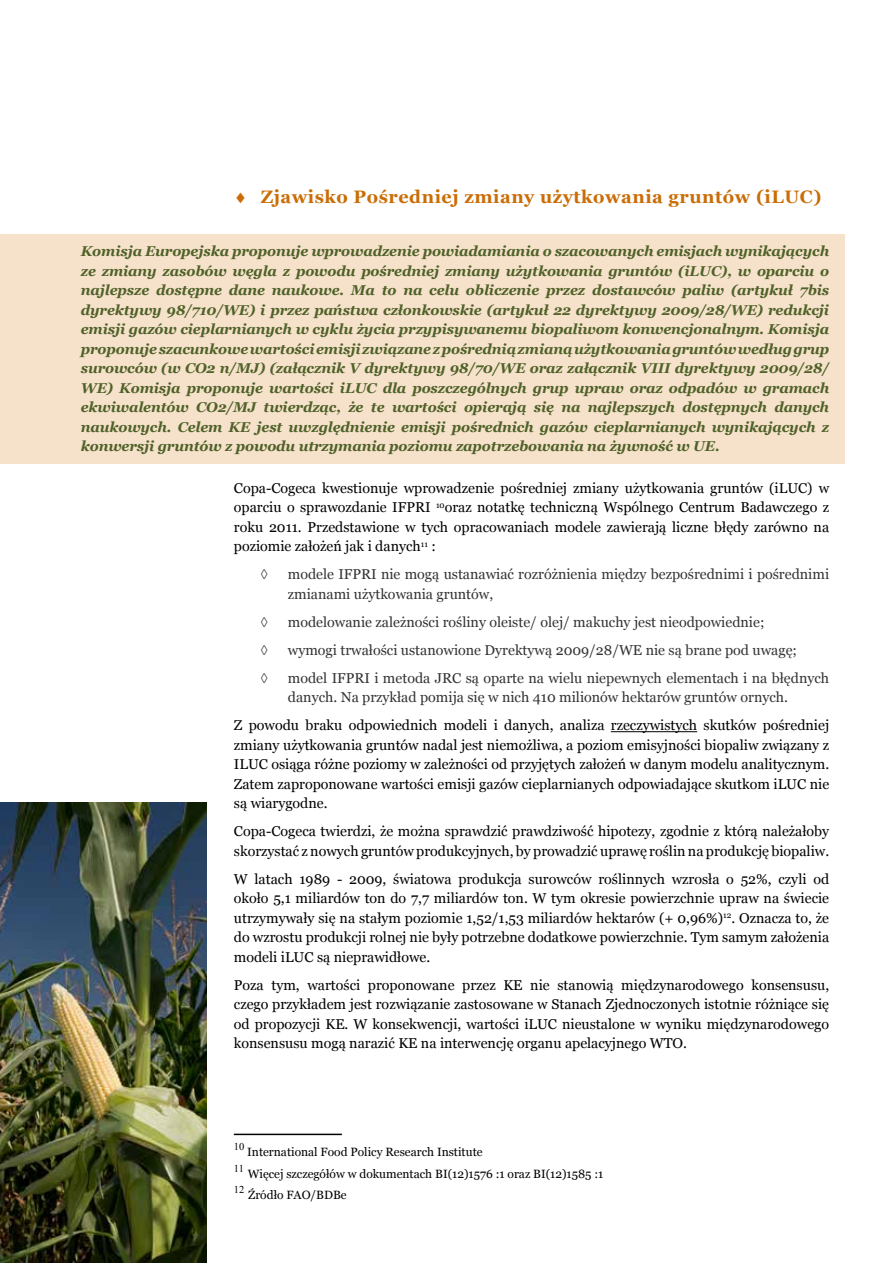
<style>
.page{position:relative;width:893px;height:1263px;background:#fff}
.page>*{position:absolute;margin:0;border:0;box-sizing:border-box;transform-origin:0 0}
.t1{font:700 18px "Georgia";letter-spacing:.03em;color:#ca6d06}
.t2{font:14.25px/19.5px "Georgia";color:#000;text-align:justify}
.t3{font:italic 700 14.25px/19.5px "Georgia";letter-spacing:-.01em;color:#4f6228;text-align:justify}
.t4{font:14.25px/19.5px "Georgia";color:#333}
.t5{font:12px "Georgia";color:#000}
.t6{font:10.5px "Times New Roman";color:#000}
</style>
<div class="page">
<div style="left:0;top:234px;width:844px;height:229px;background:#f6e1cb"></div>
<hr style="left:611px;top:731px;width:86px;height:1px;background:#000">
<hr style="left:234px;top:1134px;width:108px;height:1px;background:#000">
<img style="left:0;top:802px;width:206px;height:461px">
<p class="t1" style="left:234px;top:185px;width:589px">♦ Zjawisko Pośredniej zmiany użytkowania gruntów (iLUC)</p>
<p class="t3" style="left:81px;top:242px;width:750px">Komisja Europejska proponuje wprowadzenie powiadamiania o szacowanych emisjach wynikających ze zmiany zasobów węgla z powodu pośredniej zmiany użytkowania gruntów (iLUC), w oparciu o najlepsze dostępne dane naukowe. Ma to na celu obliczenie przez dostawców paliw (artykuł 7bis dyrektywy 98/710/WE) i przez państwa członkowskie (artykuł 22 dyrektywy 2009/28/WE) redukcji emisji gazów cieplarnianych w cyklu życia przypisywanemu biopaliwom konwencjonalnym. Komisja proponuje szacunkowe wartości emisji związane z pośrednią zmianą użytkowania gruntów według grup surowców (w CO2 n/MJ) (załącznik V dyrektywy 98/70/WE oraz załącznik VIII dyrektywy 2009/28/ WE) Komisja proponuje wartości iLUC dla poszczególnych grup upraw oraz odpadów w gramach ekwiwalentów CO2/MJ twierdząc, że te wartości opierają się na najlepszych dostępnych danych naukowych. Celem KE jest uwzględnienie emisji pośrednich gazów cieplarnianych wynikających z konwersji gruntów z powodu utrzymania poziomu zapotrzebowania na żywność w UE.</p>
<p class="t2" style="left:234px;top:478px;width:597px">Copa-Cogeca kwestionuje wprowadzenie pośredniej zmiany użytkowania gruntów (iLUC) w oparciu o sprawozdanie IFPRI <sup>10</sup>oraz notatkę techniczną Wspólnego Centrum Badawczego z roku 2011. Przedstawione w tych opracowaniach modele zawierają liczne błędy zarówno na poziomie założeń jak i danych<sup>11</sup> :</p>
<p class="t4" style="left:288px;top:565px;width:543px">modele IFPRI nie mogą ustanawiać rozróżnienia między bezpośrednimi i pośrednimi zmianami użytkowania gruntów,</p>
<p class="t4" style="left:288px;top:612px;width:478px">modelowanie zależności rośliny oleiste/ olej/ makuchy jest nieodpowiednie;</p>
<p class="t4" style="left:288px;top:640px;width:511px">wymogi trwałości ustanowione Dyrektywą 2009/28/WE nie są brane pod uwagę;</p>
<p class="t4" style="left:288px;top:668px;width:543px">model IFPRI i metoda JRC są oparte na wielu niepewnych elementach i na błędnych danych. Na przykład pomija się w nich 410 milionów hektarów gruntów ornych.</p>
<p class="t2" style="left:234px;top:716px;width:597px">Z powodu braku odpowiednich modeli i danych, analiza rzeczywistych skutków pośredniej zmiany użytkowania gruntów nadal jest niemożliwa, a poziom emisyjności biopaliw związany z ILUC osiąga różne poziomy w zależności od przyjętych założeń w danym modelu analitycznym.<br>Zatem zaproponowane wartości emisji gazów cieplarnianych odpowiadające skutkom iLUC nie są wiarygodne.</p>
<p class="t2" style="left:234px;top:822px;width:597px">Copa-Cogeca twierdzi, że można sprawdzić prawdziwość hipotezy, zgodnie z którą należałoby skorzystać z nowych gruntów produkcyjnych, by prowadzić uprawę roślin na produkcję biopaliw.</p>
<p class="t2" style="left:234px;top:869px;width:597px">W latach 1989 - 2009, światowa produkcja surowców roślinnych wzrosła o 52%, czyli od około 5,1 miliardów ton do 7,7 miliardów ton. W tym okresie powierzchnie upraw na świecie utrzymywały się na stałym poziomie 1,52/1,53 miliardów hektarów (+ 0,96%)<sup>12</sup>. Oznacza to, że do wzrostu produkcji rolnej nie były potrzebne dodatkowe powierzchnie. Tym samym założenia modeli iLUC są nieprawidłowe.</p>
<p class="t2" style="left:234px;top:975px;width:597px">Poza tym, wartości proponowane przez KE nie stanowią międzynarodowego konsensusu, czego przykładem jest rozwiązanie zastosowane w Stanach Zjednoczonych istotnie różniące się od propozycji KE. W konsekwencji, wartości iLUC nieustalone w wyniku międzynarodowego konsensusu mogą narazić KE na interwencję organu apelacyjnego WTO.</p>
<p class="t6" style="left:234px;top:1139px;width:12px">10</p>
<p class="t5" style="left:247px;top:1144px;width:237px">International Food Policy Research Institute</p>
<p class="t6" style="left:234px;top:1161px;width:12px">11</p>
<p class="t5" style="left:248px;top:1166px;width:357px">Więcej szczegółów w dokumentach BI(12)1576 :1 oraz BI(12)1585 :1</p>
<p class="t6" style="left:234px;top:1182px;width:12px">12</p>
<p class="t5" style="left:248px;top:1188px;width:100px">Źródło FAO/BDBe</p>
</div>
